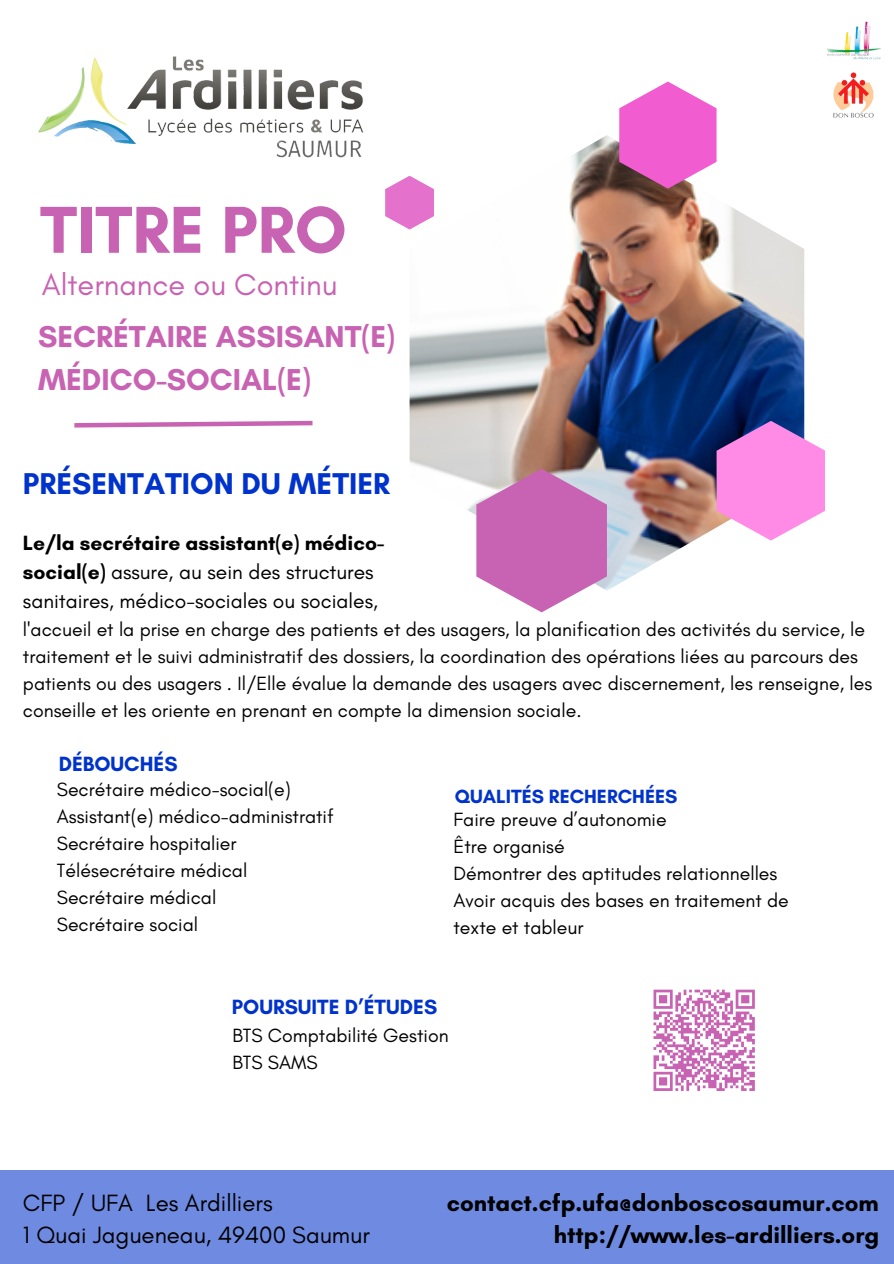
<style>
.page{position:relative;width:894px;height:1264px;background:#fff}
.page>*{position:absolute;margin:0;border:0;box-sizing:border-box;transform-origin:0 0}
.t1{font:700 67.5px "Glacial Indifference";color:#c862b2}
.t2{font:700 30.75px/42.8px "Glacial Indifference";color:#c862b2}
.t3{font:700 30.6px "Glacial Indifference";color:#0033cb}
.t4{font:30.6px "Glacial Indifference";color:#c862b2}
.t5{font:700 24px "Glacial Indifference";color:#000}
.t6{font:24px/32.7px "Glacial Indifference";color:#000}
.t7{font:21px/29.2px "Glacial Indifference";color:#000}
.t8{font:700 21px "Glacial Indifference";color:#0033cb}
.t9{font:19.5px/27px "Glacial Indifference";color:#000}
.t10{font:700 19.5px "Glacial Indifference";color:#0033cb}
.s1{font-weight:700}
</style>
<div class="page">
<img style="left:409px;top:135px;width:395px;height:455px">
<svg style="left:619px;top:82px;width:97px;height:107px"></svg>
<svg style="left:476px;top:468px;width:130px;height:144px;background:#cf82be"></svg>
<svg style="left:716px;top:421px;width:109px;height:119px;background:#e893dc"></svg>
<svg style="left:385px;top:176px;width:49px;height:53px"></svg>
<img style="left:38px;top:57px;width:325px;height:86px">
<img style="left:272px;top:137px;width:91px;height:21px">
<svg style="left:74px;top:420px;width:239px;height:8px"></svg>
<div style="left:0;top:1170px;width:893px;height:93px;background:#6e8be1"></div>
<img style="left:827px;top:21px;width:54px;height:39px">
<img style="left:833px;top:72px;width:41px;height:46px">
<svg style="left:653px;top:989px;width:102px;height:102px"></svg>
<h1 class="t1" style="left:40px;top:189px;width:308px">TITRE PRO</h1>
<h4 class="t4" style="left:42px;top:266px;width:297px">Alternance ou Continu</h4>
<h3 class="t2" style="left:38px;top:315px;width:358px">SECRÉTAIRE ASSISANT(E)<br>MÉDICO-SOCIAL(E)</h3>
<p class="t3" style="left:23px;top:465px;width:368px">PRÉSENTATION DU MÉTIER</p>
<h2 class="t7" style="left:23px;top:528px;width:362px"><span class="s1">Le/la secrétaire assistant(e) médico&shy;social(e)</span> assure, au sein des structures sanitaires, médico-sociales ou sociales,</h2>
<p class="t9" style="left:23px;top:616px;width:850px">l'accueil et la prise en charge des patients et des usagers, la planification des activités du service, le traitement et le suivi administratif des dossiers, la coordination des opérations liées au parcours des patients ou des usagers . Il/Elle évalue la demande des usagers avec discernement, les renseigne, les conseille et les oriente en prenant en compte la dimension sociale.</p>
<h6 class="t8" style="left:59px;top:751px;width:120px">DÉBOUCHÉS</h6>
<p class="t9" style="left:57px;top:776px;width:235px">Secrétaire médico-social(e)</p>
<p class="t9" style="left:57px;top:803px;width:278px">Assistant(e) médico-administratif</p>
<p class="t9" style="left:57px;top:830px;width:181px">Secrétaire hospitalier</p>
<p class="t9" style="left:57px;top:857px;width:192px">Télésecrétaire médical</p>
<p class="t9" style="left:57px;top:884px;width:161px">Secrétaire médical</p>
<p class="t9" style="left:57px;top:911px;width:143px">Secrétaire social</p>
<p class="t10" style="left:455px;top:784px;width:224px">QUALITÉS RECHERCHÉES</p>
<p class="t9" style="left:453px;top:805px;width:215px">Faire preuve d’autonomie</p>
<h6 class="t9" style="left:453px;top:832px;width:113px">Être organisé</h6>
<p class="t9" style="left:453px;top:859px;width:325px">Démontrer des aptitudes relationnelles</p>
<p class="t9" style="left:453px;top:886px;width:337px">Avoir acquis des bases en traitement de texte et tableur</p>
<h6 class="t8" style="left:232px;top:994px;width:207px">POURSUITE D’ÉTUDES</h6>
<p class="t9" style="left:232px;top:1021px;width:218px">BTS Comptabilité Gestion</p>
<p class="t9" style="left:232px;top:1048px;width:87px">BTS SAMS</p>
<p class="t6" style="left:23px;top:1185px;width:348px">CFP / UFA Les Ardilliers<br>1 Quai Jagueneau, 49400 Saumur</p>
<h5 class="t5" style="left:446px;top:1187px;width:433px">contact.cfp.ufa@donboscosaumur.com</h5>
<h4 class="t5" style="left:553px;top:1220px;width:327px">http://www.les-ardilliers.org</h4>
</div>
